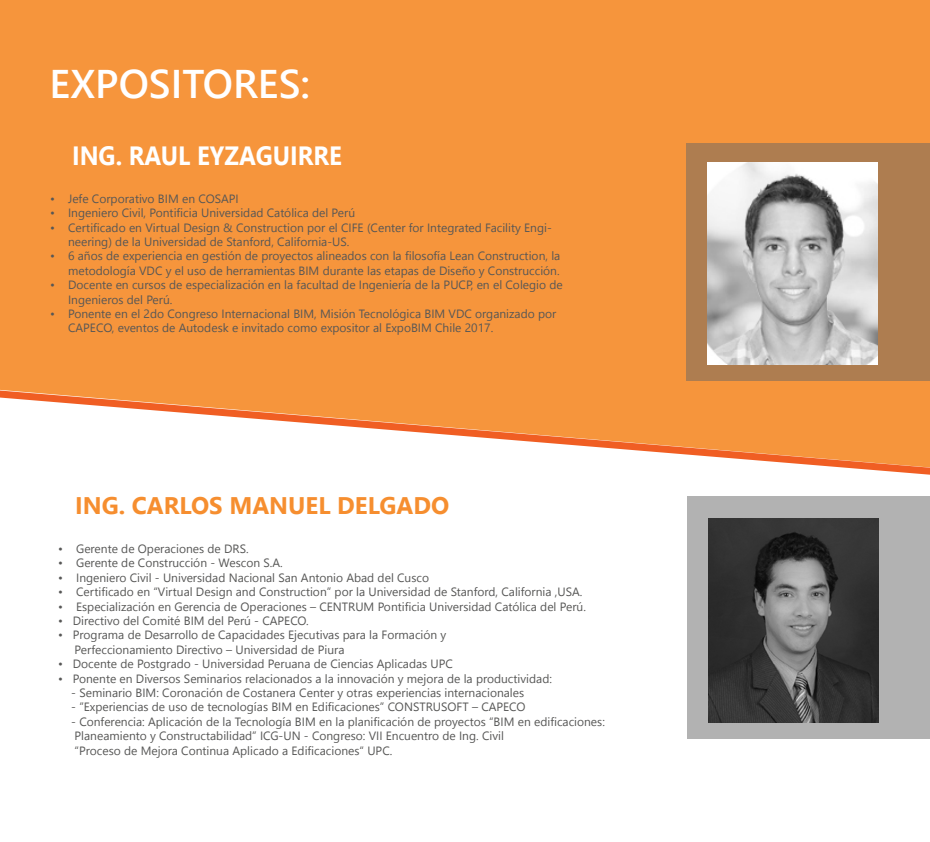
<style>
.page{position:relative;width:930px;height:842px;background:#fff}
.page>*{position:absolute;margin:0;border:0;box-sizing:border-box;transform-origin:0 0}
.t1{font:600 40px "Segoe UI";color:#fff}
.t2{font:700 26.4px "Segoe UI";color:#fff;scale:.91 1}
.t3{font:700 24px "Segoe UI";color:#f68e2f}
.t4{font:12px/14.4px "Segoe UI";color:#575756}
</style>
<div class="page">
<div style="left:0;top:0;width:930px;height:386px;background:#f6953c"></div>
<svg style="left:0;top:386px;width:930px;height:89px"></svg>
<div style="left:686px;top:143px;width:244px;height:237px;background:#ae7d50"></div>
<img style="left:708px;top:162px;width:169px;height:203px">
<div style="left:687px;top:496px;width:243px;height:242px;background:#b2b2b2"></div>
<img style="left:709px;top:519px;width:170px;height:204px">
<h1 class="t1" style="left:49px;top:51px;width:262px">EXPOSITORES:</h1>
<h2 class="t2" style="left:72px;top:135px;width:298px">ING. RAUL EYZAGUIRRE</h2>
<p class="t4" style="left:50px;top:191px;width:190px">• Jefe Corporativo BIM en COSAPI</p>
<p class="t4" style="left:50px;top:205px;width:306px">• Ingeniero Civil, Pontificia Universidad Católica del Perú</p>
<p class="t4" style="left:68px;top:220px;width:485px;text-indent:-18px">• Certificado en Virtual Design &amp; Construction por el CIFE (Center for Integrated Facility Engi&shy;neering) de la Universidad de Stanford, California-US.</p>
<p class="t4" style="left:50px;top:249px;width:512px;text-align:right">• 6 años de experiencia en gestión de proyectos alineados con la filosofía Lean Construction, la metodología VDC y el uso de herramientas BIM durante las etapas de Diseño y Construcción.</p>
<p class="t4" style="left:68px;top:277px;width:496px;text-indent:-18px">• Docente en cursos de especialización en la facultad de Ingeniería de la PUCP, en el Colegio de<br>Ingenieros del Perú.</p>
<p class="t4" style="left:68px;top:306px;width:490px;text-indent:-18px">• Ponente en el 2do Congreso Internacional BIM, Misión Tecnológica BIM VDC organizado por<br>CAPECO, eventos de Autodesk e invitado como expositor al ExpoBIM Chile 2017.</p>
<h3 class="t3" style="left:75px;top:486px;width:375px">ING. CARLOS MANUEL DELGADO</h3>
<p class="t4" style="left:58px;top:541px;width:192px">• Gerente de Operaciones de DRS.</p>
<p class="t4" style="left:58px;top:556px;width:226px">• Gerente de Construcción - Wescon S.A.</p>
<p class="t4" style="left:58px;top:570px;width:372px">• Ingeniero Civil - Universidad Nacional San Antonio Abad del Cusco</p>
<p class="t4" style="left:58px;top:585px;width:526px">• Certificado en “Virtual Design and Construction” por la Universidad de Stanford, California ,USA.</p>
<p class="t4" style="left:58px;top:599px;width:529px">• Especialización en Gerencia de Operaciones – CENTRUM Pontificia Universidad Católica del Perú.</p>
<p class="t4" style="left:58px;top:613px;width:252px">• Directivo del Comité BIM del Perú - CAPECO.</p>
<p class="t4" style="left:75px;top:628px;width:373px;text-indent:-16px">• Programa de Desarrollo de Capacidades Ejecutivas para la Formación y<br>Perfeccionamiento Directivo – Universidad de Piura</p>
<p class="t4" style="left:58px;top:657px;width:396px">• Docente de Postgrado - Universidad Peruana de Ciencias Aplicadas UPC</p>
<p class="t4" style="left:58px;top:671px;width:495px">• Ponente en Diversos Seminarios relacionados a la innovación y mejora de la productividad:</p>
<p class="t4" style="left:71px;top:685px;width:454px">- Seminario BIM: Coronación de Costanera Center y otras experiencias internacionales</p>
<p class="t4" style="left:71px;top:700px;width:456px">- ”Experiencias de uso de tecnologías BIM en Edificaciones” CONSTRUSOFT – CAPECO</p>
<p class="t4" style="left:71px;top:714px;width:535px">- Conferencia: Aplicación de la Tecnología BIM en la planificación de proyectos “BIM en edificaciones:<br>Planeamiento y Constructabilidad” ICG-UN - Congreso: VII Encuentro de Ing. Civil<br>“Proceso de Mejora Continua Aplicado a Edificaciones“ UPC.</p>
</div>
